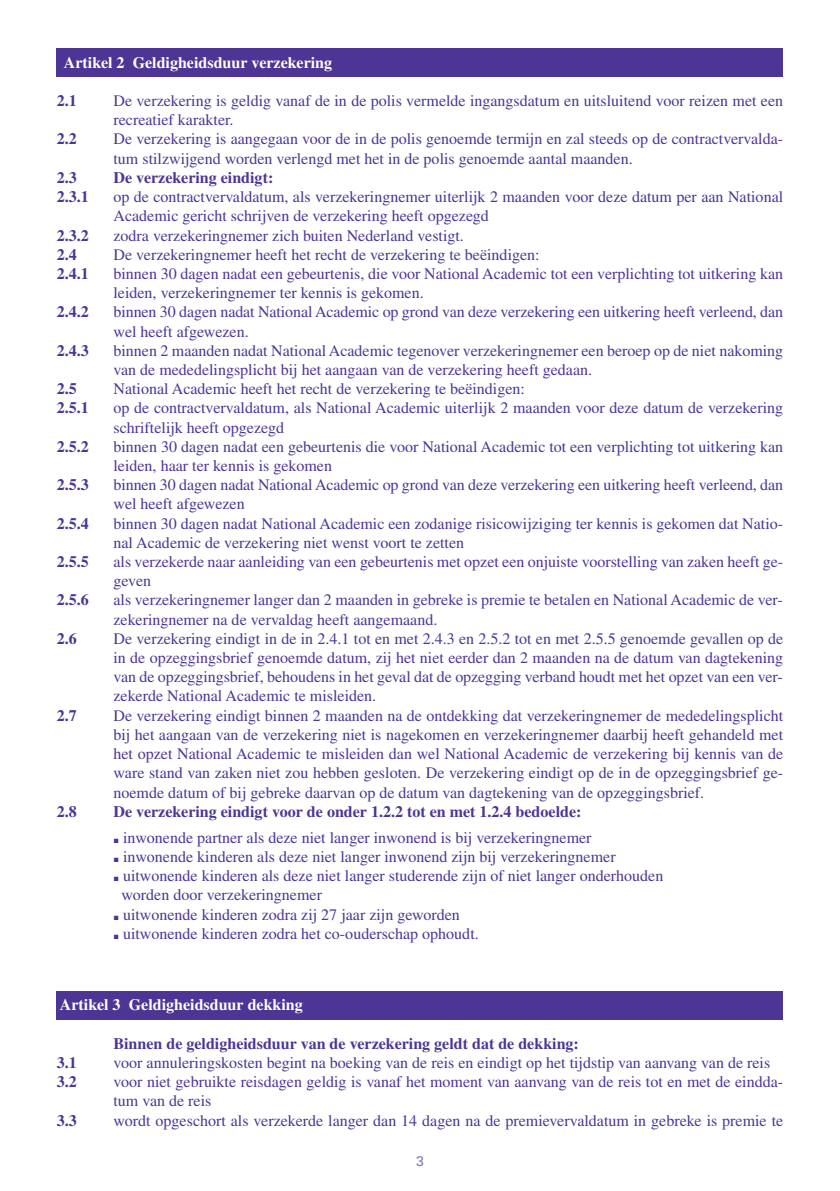
<style>
.page{position:relative;width:840px;height:1191px;background:#fff}
.page>*{position:absolute;margin:0;border:0;box-sizing:border-box;transform-origin:0 0}
.t1{font:16px/19.2px "Times LT Std";color:#4d3595}
.t2{font:700 16px "Times LT Std";color:#4d3595}
.t3{font:700 16px "Times LT Std";color:#fff}
.t4{font:14px "Univers LT Std";color:#8676b6}
</style>
<div class="page">
<div style="left:57px;top:49px;width:725px;height:28px;background:#4d3595"></div>
<div style="left:57px;top:991px;width:725px;height:28px;background:#4d3595"></div>
<p class="t3" style="left:64px;top:57px;width:269px">Artikel 2 Geldigheidsduur verzekering</p>
<p class="t2" style="left:57px;top:95px;width:21px">2.1</p>
<p class="t1" style="left:113px;top:93px;width:670px">De verzekering is geldig vanaf de in de polis vermelde ingangsdatum en uitsluitend voor reizen met een recreatief karakter.</p>
<p class="t2" style="left:57px;top:134px;width:21px">2.2</p>
<p class="t1" style="left:113px;top:131px;width:670px">De verzekering is aangegaan voor de in de polis genoemde termijn en zal steeds op de contractvervalda&shy;tum stilzwijgend worden verlengd met het in de polis genoemde aantal maanden.</p>
<p class="t2" style="left:57px;top:172px;width:21px">2.3</p>
<p class="t2" style="left:113px;top:172px;width:161px">De verzekering eindigt:</p>
<p class="t2" style="left:57px;top:191px;width:33px">2.3.1</p>
<p class="t1" style="left:113px;top:189px;width:670px">op de contractvervaldatum, als verzekeringnemer uiterlijk 2 maanden voor deze datum per aan National<br>Academic gericht schrijven de verzekering heeft opgezegd</p>
<p class="t2" style="left:57px;top:230px;width:33px">2.3.2</p>
<p class="t1" style="left:113px;top:227px;width:352px">zodra verzekeringnemer zich buiten Nederland vestigt.</p>
<p class="t2" style="left:57px;top:249px;width:21px">2.4</p>
<p class="t1" style="left:113px;top:246px;width:427px">De verzekeringnemer heeft het recht de verzekering te beëindigen:</p>
<p class="t2" style="left:57px;top:268px;width:33px">2.4.1</p>
<p class="t1" style="left:113px;top:266px;width:670px">binnen 30 dagen nadat een gebeurtenis, die voor National Academic tot een verplichting tot uitkering kan leiden, verzekeringnemer ter kennis is gekomen.</p>
<p class="t2" style="left:57px;top:306px;width:33px">2.4.2</p>
<p class="t1" style="left:113px;top:304px;width:670px">binnen 30 dagen nadat National Academic op grond van deze verzekering een uitkering heeft verleend, dan wel heeft afgewezen.</p>
<p class="t2" style="left:57px;top:345px;width:33px">2.4.3</p>
<p class="t1" style="left:113px;top:342px;width:671px">binnen 2 maanden nadat National Academic tegenover verzekeringnemer een beroep op de niet nakoming van de mededelingsplicht bij het aangaan van de verzekering heeft gedaan.</p>
<p class="t2" style="left:57px;top:383px;width:21px">2.5</p>
<p class="t1" style="left:113px;top:381px;width:413px">National Academic heeft het recht de verzekering te beëindigen:</p>
<p class="t2" style="left:57px;top:402px;width:33px">2.5.1</p>
<p class="t1" style="left:113px;top:400px;width:670px">op de contractvervaldatum, als National Academic uiterlijk 2 maanden voor deze datum de verzekering schriftelijk heeft opgezegd</p>
<p class="t2" style="left:57px;top:441px;width:33px">2.5.2</p>
<p class="t1" style="left:113px;top:438px;width:670px">binnen 30 dagen nadat een gebeurtenis die voor National Academic tot een verplichting tot uitkering kan leiden, haar ter kennis is gekomen</p>
<p class="t2" style="left:57px;top:479px;width:33px">2.5.3</p>
<p class="t1" style="left:113px;top:477px;width:670px">binnen 30 dagen nadat National Academic op grond van deze verzekering een uitkering heeft verleend, dan wel heeft afgewezen</p>
<p class="t2" style="left:57px;top:518px;width:33px">2.5.4</p>
<p class="t1" style="left:113px;top:515px;width:670px">binnen 30 dagen nadat National Academic een zodanige risicowijziging ter kennis is gekomen dat Natio&shy;nal Academic de verzekering niet wenst voort te zetten</p>
<p class="t2" style="left:57px;top:556px;width:33px">2.5.5</p>
<p class="t1" style="left:113px;top:554px;width:671px">als verzekerde naar aanleiding van een gebeurtenis met opzet een onjuiste voorstelling van zaken heeft ge&shy;geven</p>
<p class="t2" style="left:57px;top:594px;width:33px">2.5.6</p>
<p class="t1" style="left:113px;top:592px;width:670px">als verzekeringnemer langer dan 2 maanden in gebreke is premie te betalen en National Academic de ver&shy;zekeringnemer na de vervaldag heeft aangemaand.</p>
<p class="t2" style="left:57px;top:633px;width:21px">2.6</p>
<p class="t1" style="left:113px;top:630px;width:670px;text-align:justify">De verzekering eindigt in de in 2.4.1 tot en met 2.4.3 en 2.5.2 tot en met 2.5.5 genoemde gevallen op de in de opzeggingsbrief genoemde datum, zij het niet eerder dan 2 maanden na de datum van dagtekening van de opzeggingsbrief, behoudens in het geval dat de opzegging verband houdt met het opzet van een ver&shy;zekerde National Academic te misleiden.</p>
<p class="t2" style="left:57px;top:710px;width:21px">2.7</p>
<p class="t1" style="left:113px;top:707px;width:670px;text-align:justify">De verzekering eindigt binnen 2 maanden na de ontdekking dat verzekeringnemer de mededelingsplicht bij het aangaan van de verzekering niet is nagekomen en verzekeringnemer daarbij heeft gehandeld met het opzet National Academic te misleiden dan wel National Academic de verzekering bij kennis van de ware stand van zaken niet zou hebben gesloten. De verzekering eindigt op de in de opzeggingsbrief ge&shy;noemde datum of bij gebreke daarvan op de datum van dagtekening van de opzeggingsbrief.</p>
<p class="t2" style="left:57px;top:806px;width:21px">2.8</p>
<p class="t2" style="left:113px;top:806px;width:469px">De verzekering eindigt voor de onder 1.2.2 tot en met 1.2.4 bedoelde:</p>
<p class="t1" style="left:113px;top:829px;width:479px">▪ inwonende partner als deze niet langer inwonend is bij verzekeringnemer</p>
<p class="t1" style="left:113px;top:848px;width:503px">▪ inwonende kinderen als deze niet langer inwonend zijn bij verzekeringnemer</p>
<p class="t1" style="left:121px;top:868px;width:543px;text-indent:-8px">▪ uitwonende kinderen als deze niet langer studerende zijn of niet langer onderhouden worden door verzekeringnemer</p>
<p class="t1" style="left:113px;top:906px;width:348px">▪ uitwonende kinderen zodra zij 27 jaar zijn geworden</p>
<p class="t1" style="left:113px;top:925px;width:366px">▪ uitwonende kinderen zodra het co-ouderschap ophoudt.</p>
<p class="t3" style="left:60px;top:999px;width:244px">Artikel 3 Geldigheidsduur dekking</p>
<p class="t2" style="left:113px;top:1038px;width:466px">Binnen de geldigheidsduur van de verzekering geldt dat de dekking:</p>
<p class="t2" style="left:57px;top:1057px;width:21px">3.1</p>
<p class="t1" style="left:113px;top:1054px;width:658px">voor annuleringskosten begint na boeking van de reis en eindigt op het tijdstip van aanvang van de reis</p>
<p class="t2" style="left:57px;top:1076px;width:21px">3.2</p>
<p class="t1" style="left:113px;top:1074px;width:670px">voor niet gebruikte reisdagen geldig is vanaf het moment van aanvang van de reis tot en met de eindda&shy;tum van de reis</p>
<p class="t2" style="left:57px;top:1114px;width:21px">3.3</p>
<p class="t1" style="left:113px;top:1112px;width:670px">wordt opgeschort als verzekerde langer dan 14 dagen na de premievervaldatum in gebreke is premie te</p>
<p class="t4" style="left:416px;top:1152px;width:9px">3</p>
</div>
